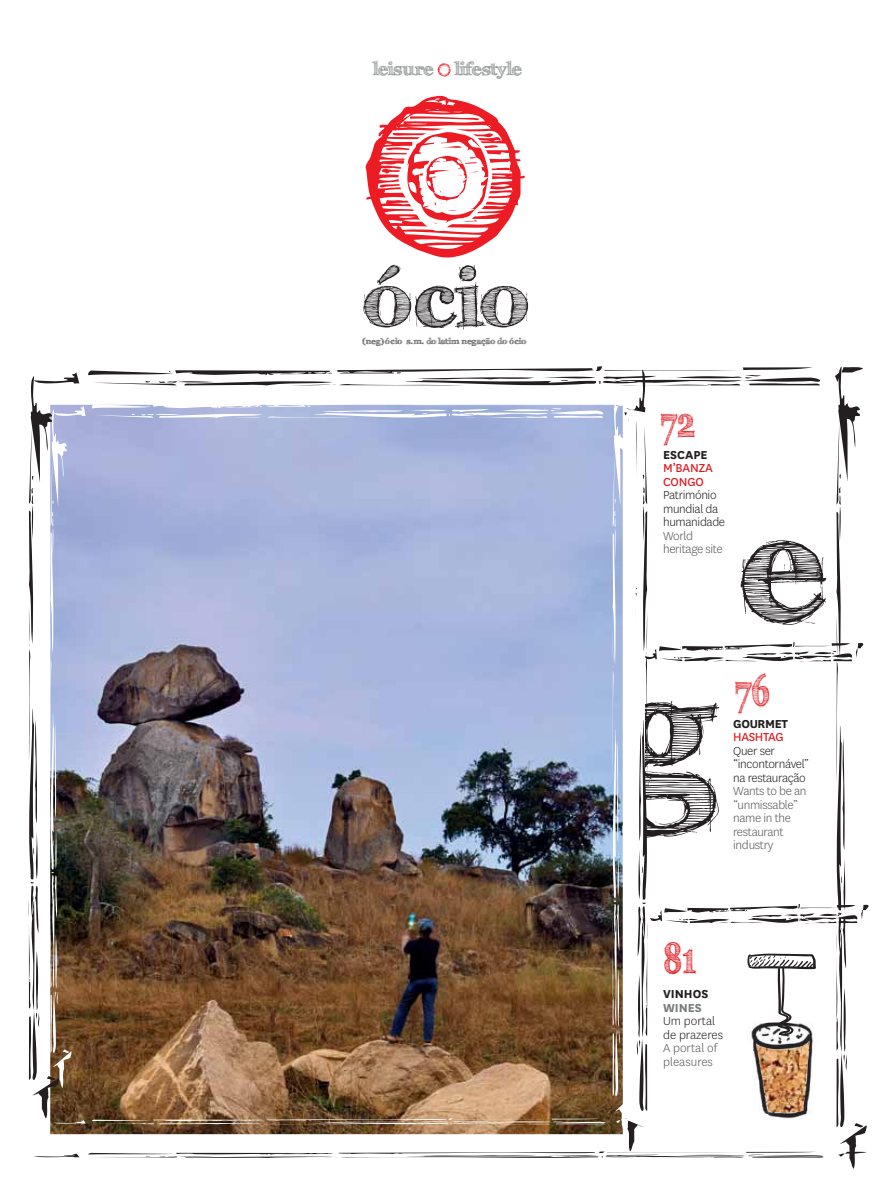
<style>
.page{position:relative;width:893px;height:1190px;background:#fff}
.page>*{position:absolute;margin:0;border:0;box-sizing:border-box;transform-origin:0 0}
.t1{font:700 181.65px "FFF Tusj";color:#231f20}
.t2{font:700 153.75px "FFF Tusj";color:#231f20}
.t3{font:700 80.1px "FFF Tusj";color:#231f20}
.t4{font:700 42.75px "FFF Tusj";color:#dd1a21;scale:.67 1}
.t5{font:700 17.85px "FFF Tusj";letter-spacing:-.01em;color:#797c7d}
.t6{font:300 13.5px/13.5px "National";letter-spacing:-.025em;color:#58595b}
.t7{font:300 13.5px/13.5px "National";letter-spacing:-.025em;color:#231f20}
.t8{font:13.5px/13.5px "National";letter-spacing:-.01em;color:#dd1a21}
.t9{font:700 13.5px "National";color:#231f20}
.t10{font:700 13.5px "National";letter-spacing:-.025em;color:#231f20}
.t11{font:700 13.5px "National";color:#797c7d}
.t12{font:700 8.25px "FFF Tusj";color:#231f20}
</style>
<div class="page">
<img style="left:29px;top:366px;width:839px;height:802px">
<svg style="left:365px;top:96px;width:160px;height:162px"></svg>
<svg style="left:437px;top:63px;width:14px;height:14px"></svg>
<h3 class="t5" style="left:373px;top:60px;width:150px">leisure lifestyle</h3>
<h3 class="t3" style="left:362px;top:262px;width:165px">ócio</h3>
<p class="t12" style="left:362px;top:337px;width:165px">(neg)ócio s.m. do latim negação do ócio</p>
<h3 class="t4" style="left:660px;top:403px;width:53px">72</h3>
<p class="t9" style="left:663px;top:446px;width:46px">ESCAPE</p>
<p class="t8" style="left:663px;top:462px;width:51px">M’BANZA<br>CONGO</p>
<p class="t7" style="left:663px;top:489px;width:64px">Património mundial da humanidade</p>
<p class="t6" style="left:663px;top:529px;width:61px">World heritage site</p>
<h2 class="t2" style="left:736px;top:495px;width:89px">e</h2>
<h1 class="t1" style="left:608px;top:647px;width:106px">g</h1>
<h3 class="t4" style="left:735px;top:670px;width:54px">76</h3>
<p class="t10" style="left:733px;top:715px;width:56px">GOURMET</p>
<p class="t8" style="left:733px;top:731px;width:52px">HASHTAG</p>
<p class="t7" style="left:733px;top:745px;width:77px">Quer ser “incontornável” na restauração</p>
<p class="t6" style="left:733px;top:785px;width:75px">Wants to be an “unmissable” name in the restaurant industry</p>
<h3 class="t4" style="left:663px;top:938px;width:51px">81</h3>
<p class="t9" style="left:663px;top:985px;width:47px">VINHOS</p>
<p class="t11" style="left:663px;top:999px;width:40px">WINES</p>
<p class="t7" style="left:663px;top:1015px;width:62px">Um portal de prazeres</p>
<p class="t6" style="left:663px;top:1042px;width:56px">A portal of pleasures</p>
</div>
